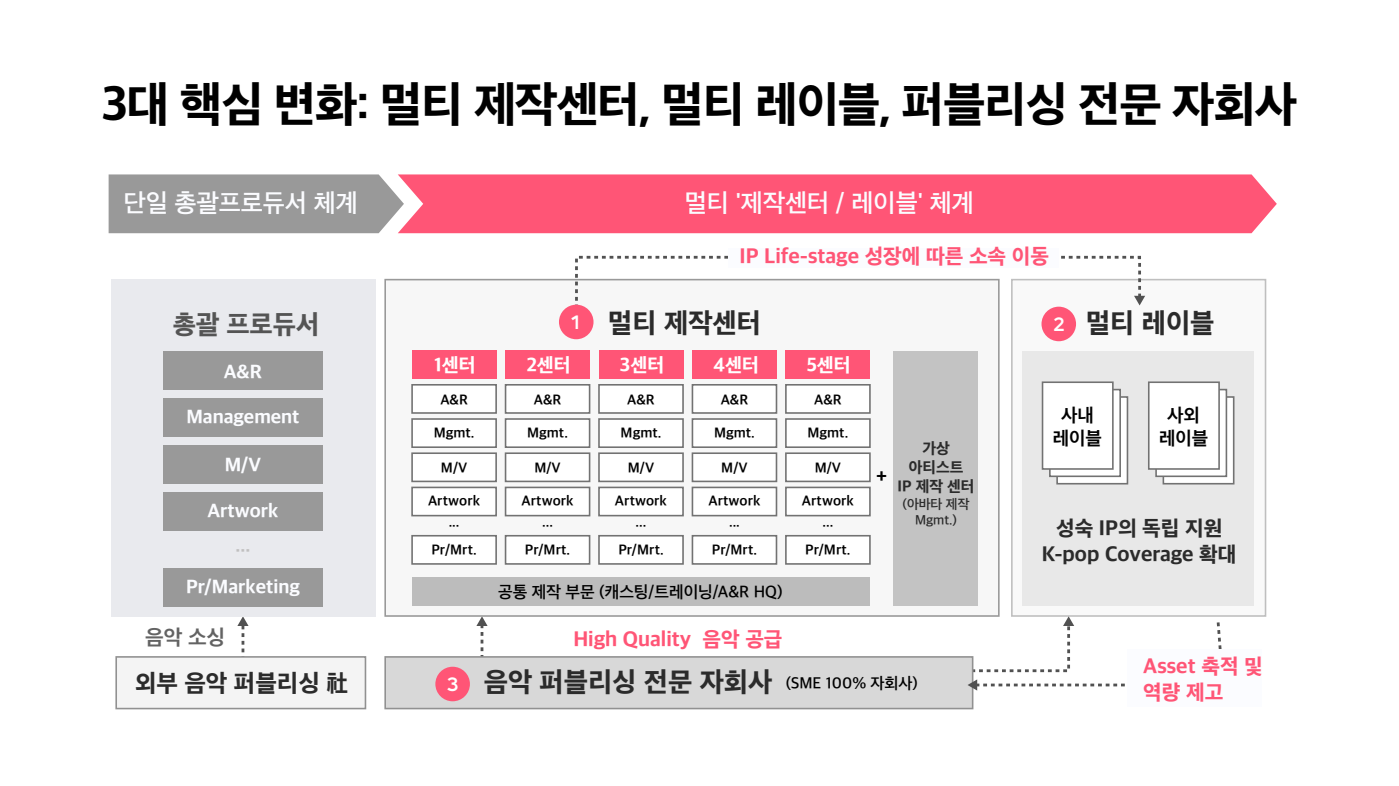
<style>
.page{position:relative;width:1399px;height:786px;background:#fff}
.page>*{position:absolute;margin:0;border:0;box-sizing:border-box;transform-origin:0 0}
.t1{font:800 49px "Apple SD Gothic Neo";letter-spacing:-.025em;color:#000}
.t2{font:800 28px "Apple SD Gothic Neo";color:#2b2b2b}
.t3{font:800 26.95px "Apple SD Gothic Neo";color:#545454}
.t4{font:600 25.55px "Apple SD Gothic Neo";color:#fbfcff}
.t5{font:800 24.85px "Apple SD Gothic Neo";color:#2b2b2b}
.t6{font:800 21.53px/25.7px "Apple SD Gothic Neo";color:#ff5576}
.t7{font:800 21.53px/25.7px "Apple SD Gothic Neo";color:#2b2b2b;text-align:center}
.t8{font:700 21.53px "Apple SD Gothic Neo";color:#636363}
.t9{font:700 21.53px "Apple SD Gothic Neo";color:#000}
.t10{font:800 19.6px "Apple SD Gothic Neo";color:#fbfcff}
.t11{font:800 19.6px "Apple SD Gothic Neo";color:#fff}
.t12{font:800 19.6px "Apple SD Gothic Neo";color:#c0bfbf}
.t13{font:500 19.25px "SMTOWNOTF";color:#fff}
.t14{font:700 18.9px/22.8px "Apple SD Gothic Neo";color:#000;text-align:center}
.t15{font:600 16.8px "Apple SD Gothic Neo";color:#000}
.t16{font:600 16.1px "Apple SD Gothic Neo";color:#000}
.t17{font:800 15.75px/18.9px "Apple SD Gothic Neo";color:#2b2b2b;text-align:center}
.t18{font:700 14.35px/20.3px "Apple SD Gothic Neo";color:#000;text-align:center}
.t19{font:600 13.65px/16.3px "Apple SD Gothic Neo";color:#2b2b2b;text-align:center}
.s1{font-weight:800;font-size:28px;color:#2b2b2b}
</style>
<div class="page">
<svg style="left:476px;top:616px;width:11px;height:9px"></svg>
<svg style="left:237px;top:616px;width:11px;height:37px"></svg>
<div style="left:404px;top:174px;width:872px;height:59px;background:#ff5576"></div>
<div style="left:109px;top:174px;width:295px;height:59px;background:#999"></div>
<div style="left:1011px;top:279px;width:255px;height:337px;background:#f7f7f7;border:2px solid #999"></div>
<div style="left:1022px;top:350px;width:231px;height:255px;background:#e8e8e8"></div>
<div style="left:384px;top:279px;width:615px;height:337px;background:#f7f7f7;border:2px solid #999"></div>
<div style="left:111px;top:279px;width:264px;height:337px;background:#e9eaee"></div>
<div style="left:1056px;top:396px;width:72px;height:88px;background:#fff;border:2px solid #727272"></div>
<svg style="left:1049px;top:388px;width:72px;height:89px"></svg>
<div style="left:1041px;top:381px;width:72px;height:88px;background:#fff;border:2px solid #727272"></div>
<div style="left:412px;top:577px;width:458px;height:28px;background:#bcbcbc"></div>
<div style="left:163px;top:351px;width:160px;height:39px;background:#999"></div>
<div style="left:163px;top:398px;width:160px;height:38px;background:#999"></div>
<div style="left:163px;top:445px;width:160px;height:38px;background:#999"></div>
<div style="left:163px;top:491px;width:160px;height:39px;background:#999"></div>
<div style="left:163px;top:567px;width:160px;height:39px;background:#999"></div>
<div style="left:115px;top:656px;width:251px;height:53px;background:#f4f4f4;border:2px solid #919191"></div>
<div style="left:411px;top:384px;width:86px;height:29px;background:#fff;border:2px solid #727272"></div>
<div style="left:412px;top:350px;width:84px;height:28px;background:#ff5576"></div>
<div style="left:411px;top:418px;width:86px;height:30px;background:#fff;border:2px solid #727272"></div>
<div style="left:411px;top:452px;width:86px;height:30px;background:#fff;border:2px solid #727272"></div>
<div style="left:411px;top:486px;width:86px;height:30px;background:#fff;border:2px solid #727272"></div>
<div style="left:411px;top:534px;width:86px;height:30px;background:#fff;border:2px solid #727272"></div>
<div style="left:505px;top:384px;width:85px;height:29px;background:#fff;border:2px solid #727272"></div>
<div style="left:505px;top:350px;width:84px;height:28px;background:#ff5576"></div>
<div style="left:505px;top:418px;width:85px;height:30px;background:#fff;border:2px solid #727272"></div>
<div style="left:505px;top:452px;width:85px;height:30px;background:#fff;border:2px solid #727272"></div>
<div style="left:505px;top:486px;width:85px;height:30px;background:#fff;border:2px solid #727272"></div>
<div style="left:505px;top:534px;width:85px;height:30px;background:#fff;border:2px solid #727272"></div>
<div style="left:598px;top:384px;width:86px;height:29px;background:#fff;border:2px solid #727272"></div>
<div style="left:599px;top:350px;width:84px;height:28px;background:#ff5576"></div>
<div style="left:893px;top:350px;width:84px;height:255px;background:#c3c3c3"></div>
<div style="left:598px;top:418px;width:86px;height:30px;background:#fff;border:2px solid #727272"></div>
<div style="left:598px;top:452px;width:86px;height:30px;background:#fff;border:2px solid #727272"></div>
<div style="left:598px;top:486px;width:86px;height:30px;background:#fff;border:2px solid #727272"></div>
<div style="left:598px;top:534px;width:86px;height:30px;background:#fff;border:2px solid #727272"></div>
<div style="left:691px;top:384px;width:86px;height:29px;background:#fff;border:2px solid #727272"></div>
<div style="left:692px;top:350px;width:84px;height:28px;background:#ff5576"></div>
<div style="left:691px;top:418px;width:86px;height:30px;background:#fff;border:2px solid #727272"></div>
<div style="left:691px;top:452px;width:86px;height:30px;background:#fff;border:2px solid #727272"></div>
<div style="left:691px;top:486px;width:86px;height:30px;background:#fff;border:2px solid #727272"></div>
<div style="left:691px;top:534px;width:86px;height:30px;background:#fff;border:2px solid #727272"></div>
<div style="left:785px;top:384px;width:85px;height:29px;background:#fff;border:2px solid #727272"></div>
<div style="left:786px;top:350px;width:84px;height:28px;background:#ff5576"></div>
<div style="left:785px;top:418px;width:85px;height:30px;background:#fff;border:2px solid #727272"></div>
<div style="left:785px;top:452px;width:85px;height:30px;background:#fff;border:2px solid #727272"></div>
<div style="left:785px;top:486px;width:85px;height:30px;background:#fff;border:2px solid #727272"></div>
<div style="left:785px;top:534px;width:85px;height:30px;background:#fff;border:2px solid #727272"></div>
<div style="left:1162px;top:396px;width:72px;height:88px;background:linear-gradient(to right,#fff,#fff);border:2px solid #727272"></div>
<svg style="left:1155px;top:388px;width:72px;height:89px"></svg>
<div style="left:1148px;top:381px;width:71px;height:88px;background:#fff;border:2px solid #727272"></div>
<div style="left:384px;top:656px;width:589px;height:53px;background:#d8d8d8;border:2px solid #919191"></div>
<svg style="left:967px;top:615px;width:258px;height:75px"></svg>
<div style="left:1127px;top:649px;width:134px;height:57px;background:#fbfcff"></div>
<svg style="left:573px;top:255px;width:572px;height:53px"></svg>
<div style="left:728px;top:247px;width:330px;height:20px;background:#fbfcff"></div>
<div style="left:559px;top:304px;width:34px;height:35px;background:#ff5576;border-radius:50%"></div>
<div style="left:1041px;top:306px;width:35px;height:35px;background:#ff5576;border-radius:50%"></div>
<div style="left:435px;top:666px;width:35px;height:35px;background:#ff5576;border-radius:50%"></div>
<h1 class="t1" style="left:102px;top:78px;width:1196px">3대 핵심 변화: 멀티 제작센터, 멀티 레이블, 퍼블리싱 전문 자회사</h1>
<h3 class="t4" style="left:124px;top:189px;width:236px">단일 총괄프로듀서 체계</h3>
<h3 class="t3" style="left:173px;top:310px;width:148px">총괄 프로듀서</h3>
<h3 class="t10" style="left:224px;top:361px;width:40px">A&amp;R</h3>
<h3 class="t10" style="left:186px;top:406px;width:115px">Management</h3>
<h3 class="t10" style="left:225px;top:454px;width:38px">M/V</h3>
<h3 class="t10" style="left:207px;top:500px;width:73px">Artwork</h3>
<h3 class="t12" style="left:235px;top:533px;width:16px">...</h3>
<h3 class="t10" style="left:186px;top:576px;width:115px">Pr/Marketing</h3>
<h3 class="t8" style="left:145px;top:625px;width:82px">음악 소싱</h3>
<h3 class="t5" style="left:135px;top:669px;width:214px">외부 음악 퍼블리싱 社</h3>
<h3 class="t4" style="left:685px;top:189px;width:290px">멀티 '제작센터 / 레이블' 체계</h3>
<h3 class="t6" style="left:739px;top:245px;width:311px">IP Life-stage 성장에 따른 소속 이동</h3>
<h3 class="t11" style="left:434px;top:354px;width:43px">1센터</h3>
<p class="t18" style="left:440px;top:390px;width:29px">A&amp;R</p>
<p class="t18" style="left:434px;top:423px;width:42px">Mgmt.</p>
<p class="t18" style="left:441px;top:458px;width:28px">M/V</p>
<p class="t18" style="left:428px;top:492px;width:54px">Artwork ...</p>
<p class="t18" style="left:431px;top:540px;width:47px">Pr/Mrt.</p>
<h2 class="t2" style="left:608px;top:308px;width:154px">멀티 제작센터</h2>
<h2 class="t2" style="left:1086px;top:308px;width:130px">멀티 레이블</h2>
<h3 class="t13" style="left:571px;top:313px;width:11px">1</h3>
<h3 class="t13" style="left:1053px;top:315px;width:13px">2</h3>
<h3 class="t11" style="left:526px;top:354px;width:46px">2센터</h3>
<h3 class="t11" style="left:620px;top:354px;width:46px">3센터</h3>
<h3 class="t11" style="left:713px;top:354px;width:47px">4센터</h3>
<h3 class="t11" style="left:807px;top:354px;width:46px">5센터</h3>
<p class="t18" style="left:534px;top:390px;width:29px">A&amp;R</p>
<p class="t18" style="left:527px;top:423px;width:42px">Mgmt.</p>
<p class="t18" style="left:534px;top:458px;width:28px">M/V</p>
<p class="t18" style="left:521px;top:492px;width:54px">Artwork ...</p>
<p class="t18" style="left:525px;top:540px;width:47px">Pr/Mrt.</p>
<p class="t18" style="left:627px;top:390px;width:29px">A&amp;R</p>
<p class="t18" style="left:620px;top:423px;width:42px">Mgmt.</p>
<p class="t18" style="left:628px;top:458px;width:28px">M/V</p>
<p class="t18" style="left:615px;top:492px;width:54px">Artwork ...</p>
<p class="t18" style="left:618px;top:540px;width:47px">Pr/Mrt.</p>
<p class="t18" style="left:720px;top:390px;width:29px">A&amp;R</p>
<p class="t18" style="left:714px;top:423px;width:42px">Mgmt.</p>
<p class="t18" style="left:721px;top:458px;width:28px">M/V</p>
<p class="t18" style="left:708px;top:492px;width:54px">Artwork ...</p>
<p class="t18" style="left:712px;top:540px;width:47px">Pr/Mrt.</p>
<p class="t18" style="left:814px;top:390px;width:29px">A&amp;R</p>
<p class="t18" style="left:807px;top:423px;width:42px">Mgmt.</p>
<p class="t18" style="left:814px;top:458px;width:28px">M/V</p>
<p class="t18" style="left:802px;top:492px;width:54px">Artwork ...</p>
<p class="t18" style="left:805px;top:540px;width:47px">Pr/Mrt.</p>
<h3 class="t9" style="left:876px;top:464px;width:13px">+</h3>
<p class="t17" style="left:897px;top:440px;width:79px">가상 아티스트<br>IP 제작 센터</p>
<p class="t19" style="left:902px;top:496px;width:68px">(아바타 제작<br>Mgmt.)</p>
<h3 class="t14" style="left:1052px;top:405px;width:51px">사내 레이블</h3>
<h3 class="t14" style="left:1159px;top:405px;width:51px">사외 레이블</h3>
<h3 class="t7" style="left:1042px;top:516px;width:196px">성숙 IP의 독립 지원<br>K-pop Coverage 확대</h3>
<p class="t15" style="left:498px;top:582px;width:286px">공통 제작 부문 (캐스팅/트레이닝/A&amp;R HQ)</p>
<h3 class="t13" style="left:447px;top:675px;width:13px">3</h3>
<h3 class="t6" style="left:573px;top:627px;width:211px">High Quality 음악 공급</h3>
<p class="t16" style="left:484px;top:674px;width:435px"><span class="s1">음악 퍼블리싱 전문 자회사</span> (SME 100% 자회사)</p>
<h3 class="t6" style="left:1143px;top:654px;width:121px">Asset 축적 및 역량 제고</h3>
</div>
